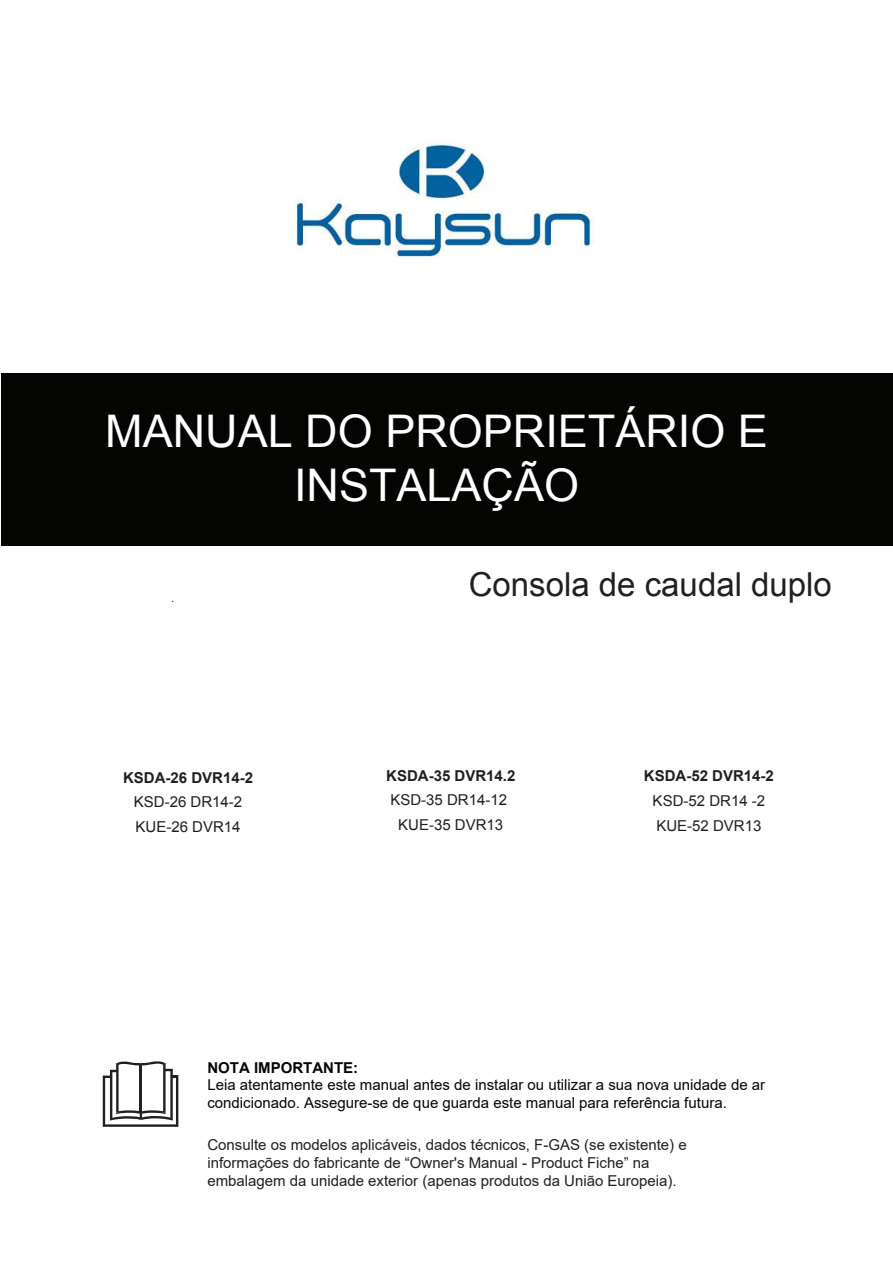
<style>
.page{position:relative;width:893px;height:1263px;background:#fff}
.page>*{position:absolute;margin:0;border:0;box-sizing:border-box;transform-origin:0 0}
.t1{font:45px/54px "Arial";color:#fff;text-align:center}
.t2{font:33px "Arial";color:#231f20}
.t3{font:15px/17.9px "Arial";color:#231f20}
.t4{font:15px/17.4px "Arial";color:#050504}
.t5{font:15px/24.8px "Arial";color:#221e1f;text-align:center}
.t6{font:700 15px "Arial";color:#050504}
.s1{font-weight:700}
.s2{font-style:inherit}
</style>
<div class="page">
<svg style="left:103px;top:1061px;width:75px;height:66px"></svg>
<div style="left:1px;top:373px;width:892px;height:172px;background:#040503"></div>
<img style="left:295px;top:141px;width:300px;height:116px">
<h1 class="t1" style="left:105px;top:405px;width:664px">MANUAL DO PROPRIETÁRIO E<br>INSTALAÇÃO</h1>
<h2 class="t2" style="left:469px;top:563px;width:365px">Consola de caudal duplo</h2>
<p class="t5" style="left:386px;top:763px;width:131px"><span class="s1">KSDA-35 DVR14.</span><span class="s1">2<br></span>KSD-35 DR14<span class="s2">-1</span>2<br>KUE-35 DVR13</p>
<p class="t5" style="left:123px;top:765px;width:132px"><span class="s1">KSDA-</span><span class="s1">26</span> <span class="s1">DVR14</span><span class="s1">-2<br></span>KSD-26 DR14-2<br>KUE-26 DVR14</p>
<p class="t5" style="left:644px;top:763px;width:132px"><span class="s1">KSDA-52 DVR14</span><span class="s1">-2<br></span>KSD-52 DR14 -2<br>KUE-52 DVR13</p>
<p class="t6" style="left:207px;top:1057px;width:152px">NOTA IMPORTANTE:</p>
<p class="t4" style="left:207px;top:1076px;width:559px">Leia atentamente este manual antes de instalar ou utilizar a sua nova unidade de ar condicionado. Assegure-se de que guarda este manual para referência futura.</p>
<p class="t3" style="left:207px;top:1136px;width:481px">Consulte os modelos aplicáveis, dados técnicos, F-GAS (se existente) e informações do fabricante de “Owner's Manual - Product Fiche” na embalagem da unidade exterior (apenas produtos da União Europeia).</p>
</div>
